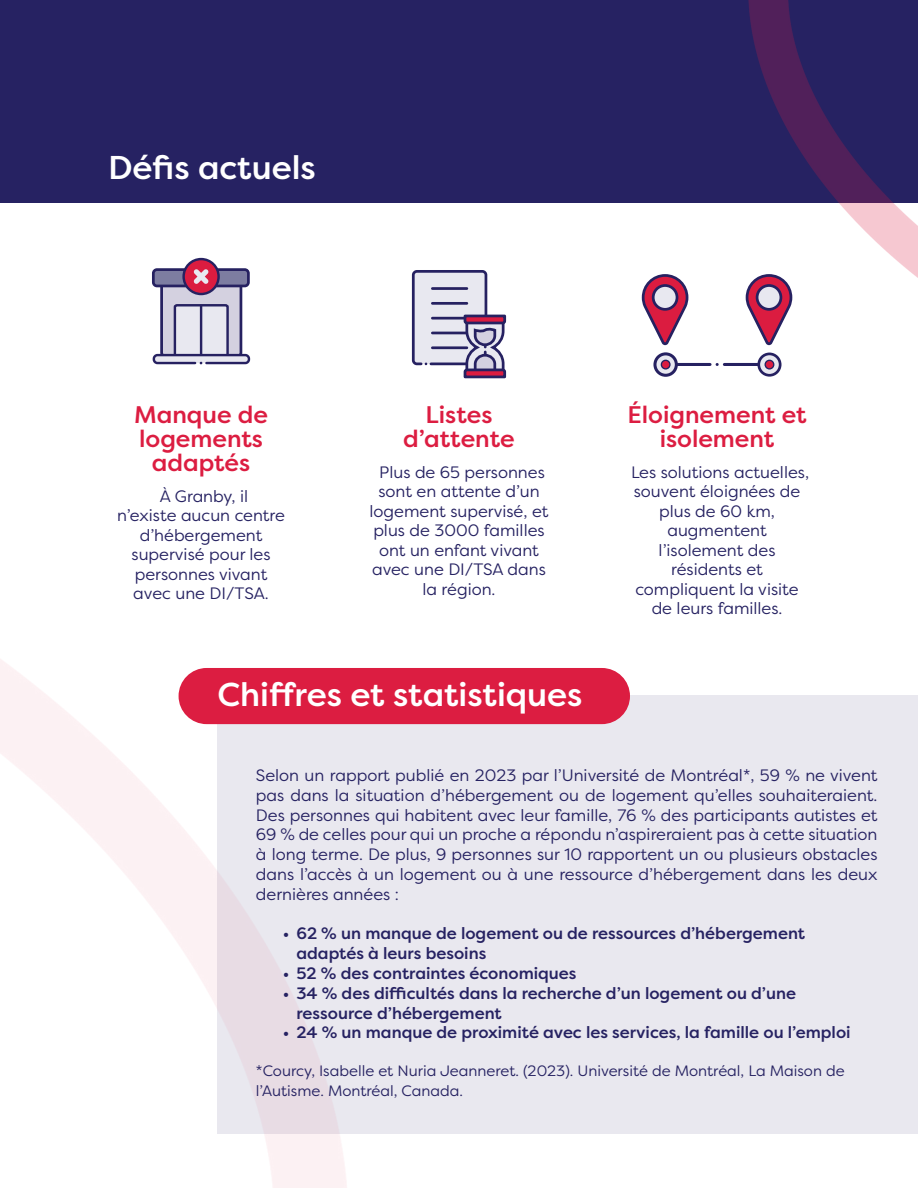
<style>
.page{position:relative;width:918px;height:1188px;background:#fff}
.page>*{position:absolute;margin:0;border:0;box-sizing:border-box;transform-origin:0 0}
.t1{font:500 33px "Filson Pro";color:#fff}
.t2{font:500 24px/24px "Filson Pro";color:#dc1d41;text-align:center}
.t3{font:16.5px/19.5px "Filson Pro";color:#262262;text-align:center}
.t4{font:500 16.5px/19.8px "Filson Pro";color:#262262}
.t5{font:15px/19.8px "Filson Pro";color:#262262}
</style>
<div class="page">
<div style="left:217px;top:696px;width:701px;height:438px;background:#e9e8ef"></div>
<img style="left:0;top:659px;width:349px;height:529px">
<div style="left:0;top:0;width:918px;height:202px;background:#262262"></div>
<div style="left:179px;top:668px;width:451px;height:56px;background:#dc1d41;border-radius:28px"></div>
<img style="left:748px;top:0;width:170px;height:278px">
<div style="left:162px;top:282px;width:79px;height:74px;background:#d4d1e0;border-radius:4px"></div>
<div style="left:160px;top:281px;width:82px;height:77px;border:3px solid #262161;border-radius:4px"></div>
<div style="left:153px;top:354px;width:97px;height:10px;background:#e8e8f0;border:2px solid #262161;border-radius:4px"></div>
<svg style="left:172px;top:304px;width:58px;height:60px;background:#bebdd1"></svg>
<div style="left:153px;top:270px;width:95px;height:16px;background:#7d7da1;border-radius:4px"></div>
<div style="left:152px;top:268px;width:98px;height:19px;border:3px solid #262161;border-radius:4px"></div>
<svg style="left:184px;top:259px;width:35px;height:35px"></svg>
<div style="left:182px;top:258px;width:38px;height:37px;border:2px solid #262161;border-radius:50%"></div>
<svg style="left:194px;top:269px;width:15px;height:15px"></svg>
<div style="left:412px;top:270px;width:75px;height:95px;background:#e8e8f0;border:3px solid #262161;border-radius:4px"></div>
<hr style="left:432px;top:287px;width:35px;height:3px;background:#262161">
<hr style="left:432px;top:302px;width:35px;height:3px;background:#262161">
<hr style="left:432px;top:317px;width:35px;height:3px;background:#262161">
<hr style="left:432px;top:332px;width:35px;height:2px;background:#262161">
<hr style="left:432px;top:346px;width:35px;height:3px;background:#262161">
<svg style="left:462px;top:313px;width:45px;height:66px"></svg>
<svg style="left:641px;top:274px;width:48px;height:72px"></svg>
<svg style="left:745px;top:273px;width:49px;height:73px"></svg>
<div style="left:653px;top:286px;width:24px;height:23px;background:#e8e8f0;border-radius:50%"></div>
<div style="left:652px;top:284px;width:26px;height:27px;border:3px solid #262161;border-radius:50%"></div>
<div style="left:757px;top:286px;width:24px;height:23px;background:#e8e8f0;border-radius:50%"></div>
<div style="left:756px;top:284px;width:26px;height:27px;border:3px solid #262161;border-radius:50%"></div>
<hr style="left:724px;top:363px;width:39px;height:3px;background:#262161">
<hr style="left:672px;top:363px;width:38px;height:3px;background:#262161">
<svg style="left:655px;top:354px;width:21px;height:21px"></svg>
<div style="left:653px;top:352px;width:25px;height:25px;border:3px solid #262161;border-radius:50%"></div>
<svg style="left:661px;top:360px;width:9px;height:9px"></svg>
<div style="left:661px;top:360px;width:10px;height:10px;border:1px solid #262161;border-radius:50%"></div>
<svg style="left:759px;top:354px;width:21px;height:21px"></svg>
<div style="left:757px;top:353px;width:25px;height:24px;border:3px solid #262161;border-radius:50%"></div>
<div style="left:765px;top:360px;width:9px;height:9px;background:#db1c40;border-radius:50%"></div>
<div style="left:765px;top:360px;width:9px;height:10px;border:1px solid #262161;border-radius:50%"></div>
<h1 class="t1" style="left:108px;top:144px;width:209px">Défis actuels</h1>
<h2 class="t2" style="left:134px;top:402px;width:135px">Manque de logements adaptés</h2>
<p class="t3" style="left:117px;top:486px;width:169px">À Granby, il<br>n’existe aucun centre d’hébergement supervisé pour les personnes vivant avec une DI/TSA.</p>
<h2 class="t2" style="left:403px;top:402px;width:113px">Listes d’attente</h2>
<p class="t3" style="left:370px;top:462px;width:180px">Plus de 65 personnes sont en attente d’un logement supervisé, et plus de 3000 familles ont un enfant vivant avec une DI/TSA dans la région.</p>
<h1 class="t1" style="left:217px;top:672px;width:367px">Chiffres et statistiques</h1>
<h2 class="t2" style="left:628px;top:402px;width:181px">Éloignement et isolement</h2>
<p class="t3" style="left:631px;top:462px;width:180px">Les solutions actuelles, souvent éloignées de plus de 60 km, augmentent l’isolement des résidents et compliquent la visite de leurs familles.</p>
<p class="t3" style="left:256px;top:765px;width:623px;text-align:justify">Selon un rapport publié en 2023 par l’Université de Montréal*, 59 % ne vivent pas dans la situation d’hébergement ou de logement qu’elles souhaiteraient.<br>Des personnes qui habitent avec leur famille, 76 % des participants autistes et 69 % de celles pour qui un proche a répondu n’aspireraient pas à cette situation à long terme. De plus, 9 personnes sur 10 rapportent un ou plusieurs obstacles dans l’accès à un logement ou à une ressource d’hébergement dans les deux dernières années :</p>
<p class="t4" style="left:296px;top:923px;width:510px;text-indent:-13px">• 62 % un manque de logement ou de ressources d’hébergement adaptés à leurs besoins</p>
<p class="t4" style="left:283px;top:963px;width:295px">• 52 % des contraintes économiques</p>
<p class="t4" style="left:296px;top:983px;width:501px;text-indent:-13px">• 34 % des difficultés dans la recherche d’un logement ou d’une ressource d’hébergement</p>
<p class="t4" style="left:283px;top:1022px;width:569px">• 24 % un manque de proximité avec les services, la famille ou l’emploi</p>
<p class="t5" style="left:256px;top:1061px;width:590px">*Courcy, Isabelle et Nuria Jeanneret. (2023). Université de Montréal, La Maison de l’Autisme. Montréal, Canada.</p>
</div>
